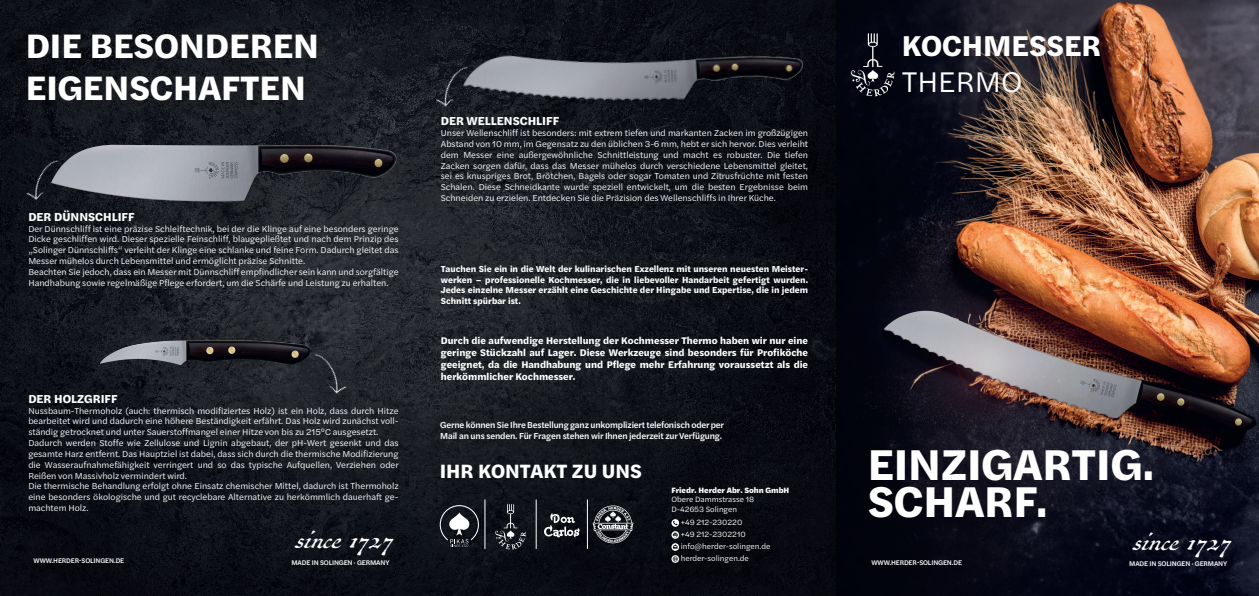
<style>
.page{position:relative;width:1259px;height:596px;background:#fff}
.page>*{position:absolute;margin:0;border:0;box-sizing:border-box;transform-origin:0 0}
.t1{font:700 44.7px "Halyard Text";color:#fff}
.t2{font:700 35.2px "Halyard Text";color:#fff}
.t3{font:33px "Antiquarian Scribe";color:#fff}
.t4{font:700 29.8px "Halyard Text";color:#fff}
.t5{font:29.8px "Halyard Text";color:#fff}
.t6{font:700 20px "Halyard Text";color:#fff}
.t7{font:700 12px "Halyard Text";color:#fff}
.t8{font:700 10px/12px "Halyard Text";color:#fff;text-align:justify}
.t9{font:9px/10.8px "Halyard Text";color:#fff;text-align:justify}
.t10{font:700 9px/10.8px "Halyard Text";color:#fff;text-align:justify}
.t11{font:500 9px/11px "Halyard Text";letter-spacing:-.02em;color:#fff}
.t12{font:8px "Halyard Text";color:#fff}
.t13{font:900 8px "Halyard Text";color:#fff}
.t14{font:500 7px "Halyard Text";letter-spacing:-.02em;color:#fff}
</style>
<div class="page">
<img style="left:0;top:0;width:836px;height:595px">
<img style="left:836px;top:0;width:423px;height:595px">
<img style="left:19px;top:152px;width:17px;height:54px">
<img style="left:303px;top:346px;width:50px;height:54px">
<img style="left:428px;top:59px;width:49px;height:54px">
<svg style="left:671px;top:519px;width:8px;height:43px"></svg>
<img style="left:850px;top:33px;width:45px;height:63px">
<img style="left:36px;top:135px;width:363px;height:75px">
<img style="left:107px;top:340px;width:131px;height:16px">
<img style="left:450px;top:48px;width:367px;height:56px">
<svg style="left:544px;top:513px;width:35px;height:24px"></svg>
<svg style="left:440px;top:505px;width:39px;height:41px;background:#484a4f"></svg>
<svg style="left:495px;top:504px;width:31px;height:45px"></svg>
<hr style="left:485px;top:499px;width:1px;height:49px;background:#fff">
<hr style="left:536px;top:499px;width:1px;height:49px;background:#fff">
<hr style="left:587px;top:499px;width:1px;height:49px;background:#fff">
<svg style="left:592px;top:505px;width:41px;height:38px;background:#515357"></svg>
<p class="t2" style="left:26px;top:19px;width:295px">DIE BESONDEREN</p>
<p class="t2" style="left:26px;top:61px;width:281px">EIGENSCHAFTEN</p>
<p class="t7" style="left:28px;top:207px;width:108px">DER DÜNNSCHLIFF</p>
<p class="t9" style="left:28px;top:222px;width:372px">Der Dünnschliff ist eine präzise Schleiftechnik, bei der die Klinge auf eine besonders geringe Dicke geschliffen wird. Dieser spezielle Feinschliff, blaugepließtet und nach dem Prinzip des „Solinger Dünnschliffs“ verleiht der Klinge eine schlanke und feine Form. Dadurch gleitet das Messer mühelos durch Lebensmittel und ermöglicht präzise Schnitte.</p>
<p class="t9" style="left:28px;top:266px;width:372px">Beachten Sie jedoch, dass ein Messer mit Dünnschliff empfindlicher sein kann und sorgfältige<br>Handhabung sowie regelmäßige Pflege erfordert, um die Schärfe und Leistung zu erhalten.</p>
<p class="t7" style="left:28px;top:389px;width:91px">DER HOLZGRIFF</p>
<p class="t9" style="left:28px;top:404px;width:372px">Nussbaum-Thermoholz (auch: thermisch modifiziertes Holz) ist ein Holz, dass durch Hitze bearbeitet wird und dadurch eine höhere Beständigkeit erfährt. Das Holz wird zunächst voll&shy;ständig getrocknet und unter Sauerstoffmangel einer Hitze von bis zu 215°C ausgesetzt.</p>
<p class="t9" style="left:28px;top:437px;width:372px">Dadurch werden Stoffe wie Zellulose und Lignin abgebaut, der pH-Wert gesenkt und das gesamte Harz entfernt. Das Hauptziel ist dabei, dass sich durch die thermische Modifizierung die Wasseraufnahmefähigkeit verringert und so das typische Aufquellen, Verziehen oder Reißen von Massivholz vermindert wird.</p>
<p class="t9" style="left:28px;top:480px;width:372px">Die thermische Behandlung erfolgt ohne Einsatz chemischer Mittel, dadurch ist Thermoholz eine besonders ökologische und gut recyclebare Alternative zu herkömmlich dauerhaft ge&shy;machtem Holz.</p>
<h3 class="t3" style="left:295px;top:516px;width:100px">since 1727</h3>
<p class="t14" style="left:34px;top:555px;width:92px">WWW.HERDER-SOLINGEN.DE</p>
<p class="t14" style="left:291px;top:557px;width:99px">MADE IN SOLINGEN · GERMANY</p>
<p class="t7" style="left:441px;top:112px;width:120px">DER WELLENSCHLIFF</p>
<p class="t9" style="left:441px;top:127px;width:369px">Unser Wellenschliff ist besonders: mit extrem tiefen und markanten Zacken im großzügigen Abstand von 10 mm, im Gegensatz zu den üblichen 3-6 mm, hebt er sich hervor. Dies verleiht dem Messer eine außergewöhnliche Schnittleistung und macht es robuster. Die tiefen Zacken sorgen dafür, dass das Messer mühelos durch verschiedene Lebensmittel gleitet, sei es knuspriges Brot, Brötchen, Bagels oder sogar Tomaten und Zitrusfrüchte mit festen Schalen. Diese Schneidkante wurde speziell entwickelt, um die besten Ergebnisse beim Schneiden zu erzielen. Entdecken Sie die Präzision des Wellenschliffs in Ihrer Küche.</p>
<p class="t10" style="left:441px;top:262px;width:369px">Tauchen Sie ein in die Welt der kulinarischen Exzellenz mit unseren neuesten Meister&shy;werken – professionelle Kochmesser, die in liebevoller Handarbeit gefertigt wurden.<br>Jedes einzelne Messer erzählt eine Geschichte der Hingabe und Expertise, die in jedem Schnitt spürbar ist.</p>
<p class="t8" style="left:441px;top:334px;width:369px">Durch die aufwendige Herstellung der Kochmesser Thermo haben wir nur eine geringe Stückzahl auf Lager. Diese Werkzeuge sind besonders für Profiköche geeignet, da die Handhabung und Pflege mehr Erfahrung voraussetzt als die herkömmlicher Kochmesser.</p>
<p class="t11" style="left:440px;top:418px;width:285px">Gerne können Sie Ihre Bestellung ganz unkompliziert telefonisch oder per<br>Mail an uns senden. Für Fragen stehen wir Ihnen jederzeit zur Verfügung.</p>
<p class="t6" style="left:440px;top:455px;width:203px">IHR KONTAKT ZU UNS</p>
<p class="t13" style="left:671px;top:483px;width:119px">Friedr. Herder Abr. Sohn GmbH</p>
<p class="t12" style="left:671px;top:493px;width:84px">Obere Dammstrasse 18</p>
<p class="t12" style="left:671px;top:503px;width:67px">D-42653 Solingen</p>
<p class="t12" style="left:681px;top:516px;width:63px">+49 212-230220</p>
<p class="t12" style="left:681px;top:528px;width:66px">+49 212-2302210</p>
<p class="t12" style="left:681px;top:540px;width:91px">info@herder-solingen.de</p>
<p class="t12" style="left:681px;top:552px;width:70px">herder-solingen.de</p>
<p class="t4" style="left:901px;top:23px;width:201px">KOCHMESSER</p>
<p class="t5" style="left:901px;top:60px;width:122px">THERMO</p>
<p class="t1" style="left:867px;top:430px;width:288px">EINZIGARTIG.</p>
<p class="t1" style="left:867px;top:468px;width:182px">SCHARF.</p>
<p class="t14" style="left:871px;top:557px;width:92px">WWW.HERDER-SOLINGEN.DE</p>
<h3 class="t3" style="left:1133px;top:517px;width:100px">since 1727</h3>
<p class="t14" style="left:1129px;top:558px;width:99px">MADE IN SOLINGEN · GERMANY</p>
</div>
